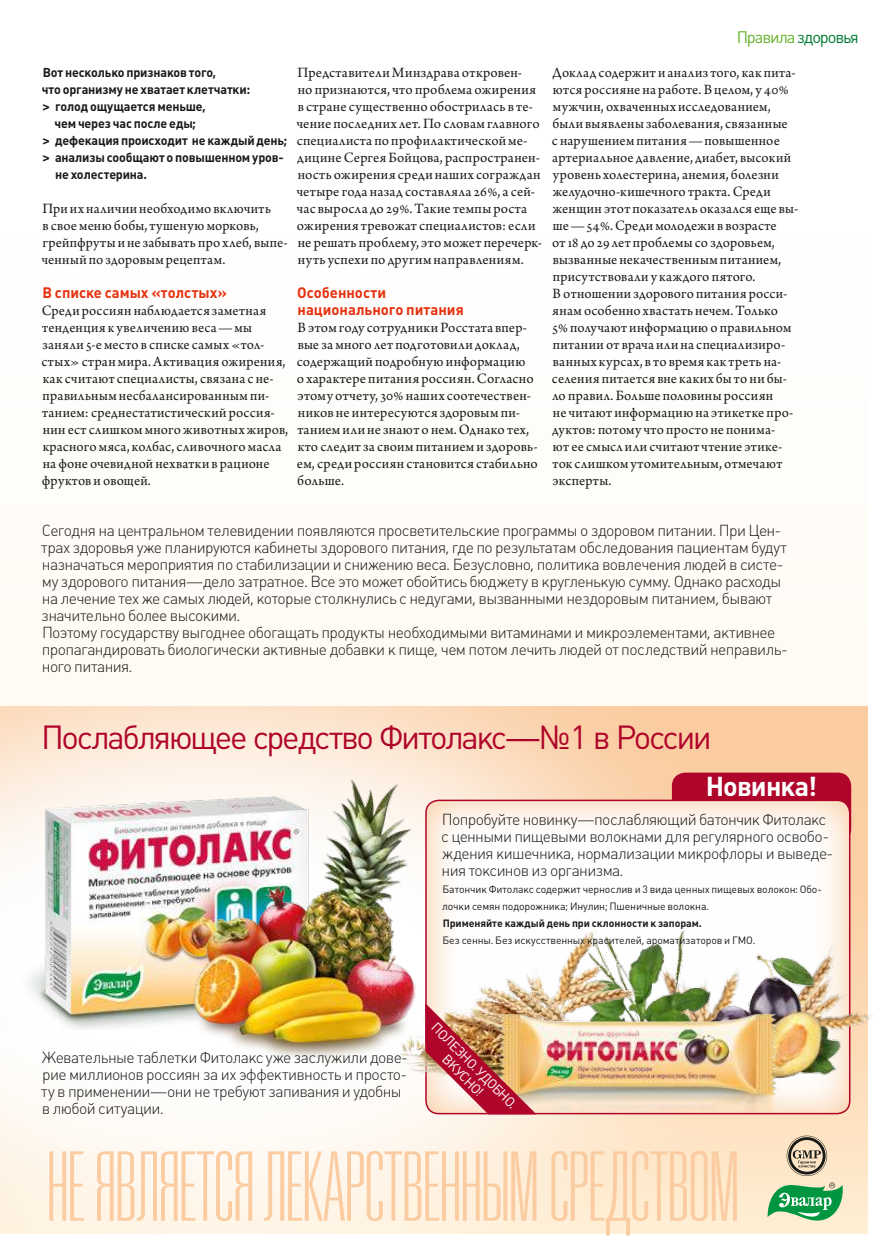
<style>
.page{position:relative;width:893px;height:1259px;background:#fff}
.page>*{position:absolute;margin:0;border:0;box-sizing:border-box;transform-origin:0 0}
.t1{font:100 ultra-condensed 96px "Partner";letter-spacing:-.015em;color:#fbcca1}
.t2{font:33px "Plumb C";letter-spacing:-.075em;color:#af052a}
.t3{font:700 27px "Plumb C";letter-spacing:-.03em;color:#fff}
.t4{font:16.5px "Plumb C";letter-spacing:-.07em;color:#007c33}
.t5{font:15.75px/17px "Plumb Light C";letter-spacing:-.04em;color:#1a1a18}
.t6{font:15px/17px "Arno Pro";letter-spacing:.015em;color:#1a1a18}
.t7{font:700 15px/17px "Plumb C";color:#e6310e}
.t8{font:13.5px "Plumb C";color:#fff}
.t9{font:700 12.75px "Plumb C";letter-spacing:-.015em;color:#1a1a18}
.t10{font:10.5px/17px "Plumb C";letter-spacing:-.015em;color:#1a1a18}
.t11{font:700 10.5px "Plumb C";letter-spacing:-.005em;color:#1a1a18}
.s1{color:#64b32c}
</style>
<div class="page">
<svg style="left:764px;top:706px;width:103px;height:527px;background:#fcd8b3"></svg>
<svg style="left:0;top:706px;width:764px;height:527px"></svg>
<svg style="left:0;top:876px;width:176px;height:178px"></svg>
<img style="left:2px;top:796px;width:174px;height:233px">
<img style="left:176px;top:778px;width:249px;height:298px">
<svg style="left:787px;top:1135px;width:40px;height:41px;background:#b7a690"></svg>
<svg style="left:767px;top:1182px;width:77px;height:45px;background:#84c48f"></svg>
<div style="left:673px;top:773px;width:177px;height:68px;background:#af052a;border-radius:13px"></div>
<div style="left:672px;top:772px;width:179px;height:70px;border:2px solid #af052a;border-radius:13px"></div>
<svg style="left:422px;top:797px;width:429px;height:318px"></svg>
<div style="left:425px;top:799px;width:425px;height:315px;border:2px solid #af052a;border-radius:13px"></div>
<img style="left:715px;top:925px;width:45px;height:22px">
<img style="left:576px;top:910px;width:139px;height:104px">
<img style="left:756px;top:929px;width:117px;height:146px">
<img style="left:699px;top:947px;width:144px;height:144px">
<img style="left:529px;top:926px;width:115px;height:88px">
<img style="left:383px;top:953px;width:185px;height:123px">
<img style="left:536px;top:1014px;width:247px;height:98px">
<img style="left:425px;top:1003px;width:111px;height:111px">
<p class="t4" style="left:737px;top:27px;width:124px"><span class="s1">Правила</span> здоровья</p>
<p class="t6" style="left:297px;top:64px;width:247px">Представители Минздрава откровен-<br>но признаются, что проблема ожирения в стране существенно обострилась в те&shy;чение последних лет. По словам главного специалиста по профилактической ме&shy;дицине Сергея Бойцова, распространен&shy;ность ожирения среди наших сограждан четыре года назад составляла 26%, а сей&shy;час выросла до 29%. Такие темпы роста ожирения тревожат специалистов: если не решать проблему, это может перечерк&shy;нуть успехи по другим направлениям.</p>
<p class="t7" style="left:297px;top:284px;width:168px">Особенности национального питания</p>
<p class="t6" style="left:297px;top:319px;width:243px">В этом году сотрудники Росстата впер&shy;вые за много лет подготовили доклад, содержащий подробную информацию<br>о характере питания россиян. Согласно этому отчету, 30% наших соотечествен&shy;ников не интересуются здоровым пи&shy;танием или не знают о нем. Однако тех, кто следит за своим питанием и здоровь&shy;ем, среди россиян становится стабильно больше.</p>
<p class="t6" style="left:552px;top:64px;width:248px">Доклад содержит и анализ того, как пита&shy;ются россияне на работе. В целом, у 40% мужчин, охваченных исследованием, были выявлены заболевания, связанные<br>с нарушением питания—повышенное артериальное давление, диабет, высокий уровень холестерина, анемия, болезни желудочно-кишечного тракта. Среди женщин этот показатель оказался еще вы&shy;ше—54%. Среди молодежи в возрасте<br>от 18 до 29 лет проблемы со здоровьем, вызванные некачественным питанием, присутствовали у каждого пятого.<br>В отношении здорового питания росси&shy;янам особенно хвастать нечем. Только<br>5% получают информацию о правильном питании от врача или на специализиро&shy;ванных курсах, в то время как треть на&shy;селения питается вне каких бы то ни бы&shy;ло правил. Больше половины россиян<br>не читают информацию на этикетке про&shy;дуктов: потому что просто не понима-<br>ют ее смысл или считают чтение этике&shy;ток слишком утомительным, отмечают эксперты.</p>
<p class="t5" style="left:41px;top:522px;width:748px">Сегодня на центральном телевидении появляются просветительские программы о здоровом питании. При Цен&shy;трах здоровья уже планируются кабинеты здорового питания, где по результатам обследования пациентам будут назначаться мероприятия по стабилизации и снижению веса. Безусловно, политика вовлечения людей в систе&shy;му здорового питания—дело затратное. Все это может обойтись бюджету в кругленькую сумму. Однако расходы на лечение тех же самых людей, которые столкнулись с недугами, вызванными нездоровым питанием, бывают значительно более высокими.<br>Поэтому государству выгоднее обогащать продукты необходимыми витаминами и микроэлементами, активнее пропагандировать биологически активные добавки к пище, чем потом лечить людей от последствий неправиль&shy;ного питания.</p>
<p class="t9" style="left:43px;top:65px;width:175px">Вот несколько признаков того,</p>
<p class="t9" style="left:42px;top:82px;width:210px">что организму не хватает клетчатки:</p>
<p class="t9" style="left:43px;top:99px;width:164px">&gt; голод ощущается меньше,</p>
<p class="t9" style="left:54px;top:116px;width:143px">чем через час после еды;</p>
<p class="t9" style="left:43px;top:133px;width:246px">&gt; дефекация происходит не каждый день;</p>
<p class="t9" style="left:43px;top:150px;width:242px">&gt; анализы сообщают о повышенном уров‑</p>
<p class="t9" style="left:55px;top:167px;width:93px">не холестерина.</p>
<p class="t6" style="left:42px;top:200px;width:247px">При их наличии необходимо включить<br>в свое меню бобы, тушеную морковь, грейпфруты и не забывать про хлеб, выпе&shy;ченный по здоровым рецептам.</p>
<p class="t7" style="left:43px;top:284px;width:186px">В списке самых «толстых»</p>
<p class="t6" style="left:42px;top:302px;width:248px">Среди россиян наблюдается заметная тенденция к увеличению веса—мы заняли 5‑е место в списке самых «тол&shy;стых» стран мира. Активация ожирения, как считают специалисты, связана с не&shy;правильным несбалансированным пи&shy;танием: среднестатистический россия&shy;нин ест слишком много животных жиров, красного мяса, колбас, сливочного масла на фоне очевидной нехватки в рационе фруктов и овощей.</p>
<h2 class="t2" style="left:41px;top:718px;width:672px">Послабляющее средство Фитолакс—№1 в России</h2>
<h3 class="t3" style="left:706px;top:770px;width:113px">Новинка!</h3>
<p class="t5" style="left:441px;top:811px;width:394px">Попробуйте новинку—послабляющий батончик Фитолакс с ценными пищевыми волокнами для регулярного освобо&shy;ждения кишечника, нормализации микрофлоры и выведе&shy;ния токсинов из организма.</p>
<p class="t10" style="left:442px;top:881px;width:381px">Батончик Фитолакс содержит чернослив и 3 вида ценных пищевых волокон: Обо&shy;лочки семян подорожника; Инулин; Пшеничные волокна.</p>
<p class="t11" style="left:443px;top:917px;width:261px">Применяйте каждый день при склонности к запорам.</p>
<p class="t10" style="left:442px;top:932px;width:314px">Без сенны. Без искусственных красителей, ароматизаторов и ГМО.</p>
<p class="t5" style="left:41px;top:1049px;width:368px">Жевательные таблетки Фитолакс уже заслужили дове&shy;рие миллионов россиян за их эффективность и просто&shy;ту в применении—они не требуют запивания и удобны в любой ситуации.</p>
<p class="t8" style="left:439px;top:1019px;width:18px;rotate:45deg">Полезно</p>
<p class="t8" style="left:480px;top:1060px;width:21px;rotate:45deg">. Удобно</p>
<p class="t8" style="left:450px;top:1051px;width:17px;rotate:45deg">Вкусно</p>
<h1 class="t1" style="left:46px;top:1131px;width:695px">НЕ ЯВЛЯЕТСЯ ЛЕКАРСТВЕННЫМ СРЕДСТВОМ</h1>
</div>
